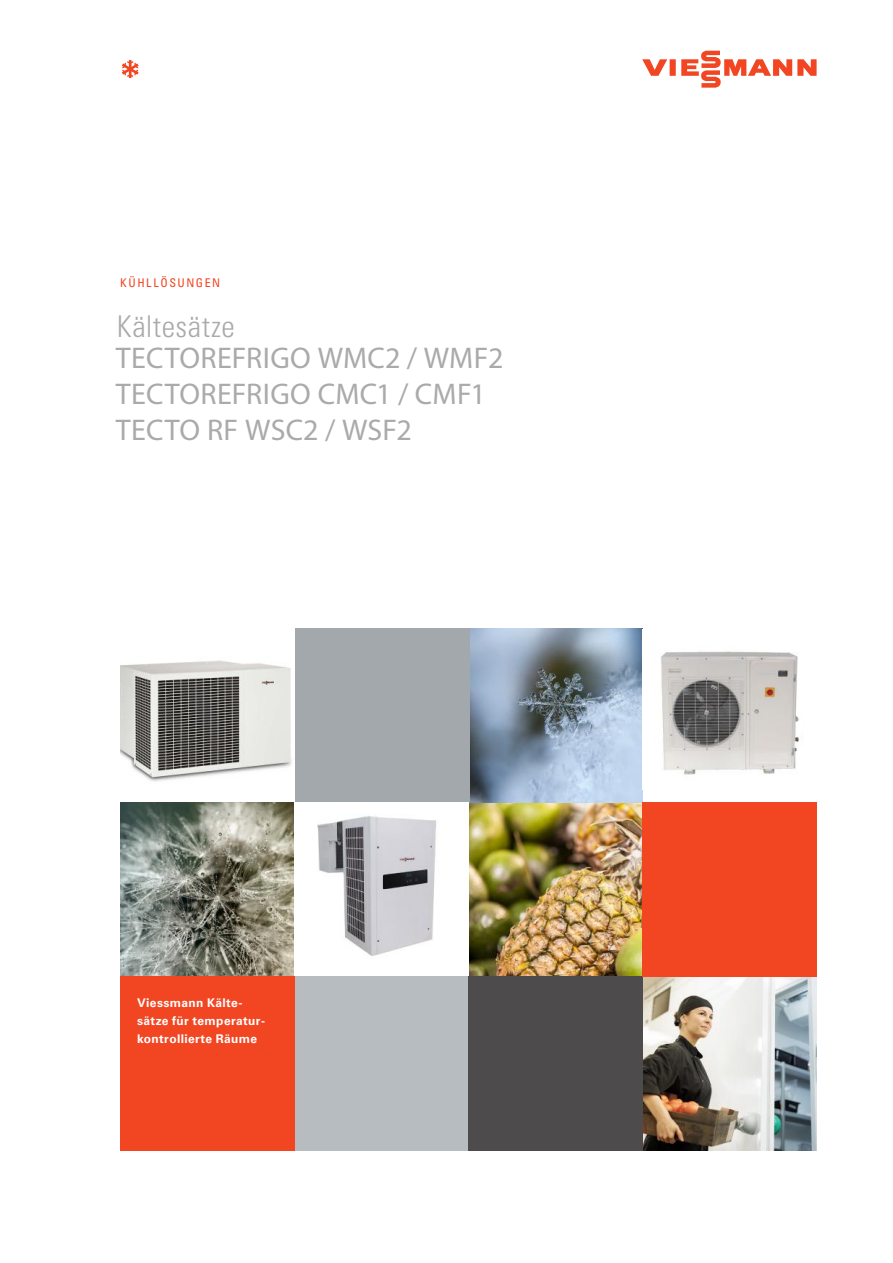
<style>
.page{position:relative;width:893px;height:1263px;background:#fff}
.page>*{position:absolute;margin:0;border:0;box-sizing:border-box;transform-origin:0 0}
.t1{font:30px/36px "Myriad Pro";letter-spacing:.01em;color:#aaaaac}
.t2{font:30px "Univers LTCYR 47 Light Cond";letter-spacing:.02em;color:#aaaaac}
.t3{font:700 12px/18px "Univers LTCYR 65";letter-spacing:.03em;color:#fff}
.t4{font:condensed 12px "Univers LTCYR 57";letter-spacing:.13em;color:#f24522}
</style>
<div class="page">
<img style="left:120px;top:802px;width:316px;height:174px">
<img style="left:468px;top:628px;width:174px;height:348px">
<img style="left:121px;top:660px;width:171px;height:122px">
<img style="left:642px;top:976px;width:174px;height:175px">
<img style="left:660px;top:651px;width:139px;height:124px">
<div style="left:294px;top:976px;width:175px;height:175px;background:#b7bcc0"></div>
<div style="left:468px;top:976px;width:174px;height:175px;background:#4e4b4c"></div>
<div style="left:642px;top:802px;width:174px;height:174px;background:#f24522"></div>
<div style="left:295px;top:629px;width:174px;height:173px;background:#a2a8ab"></div>
<div style="left:120px;top:976px;width:174px;height:175px;background:#f24522"></div>
<div style="left:670px;top:59px;width:6px;height:17px;background:#f24522"></div>
<svg style="left:642px;top:59px;width:25px;height:17px"></svg>
<svg style="left:681px;top:51px;width:136px;height:37px"></svg>
<svg style="left:122px;top:60px;width:17px;height:18px"></svg>
<p class="t4" style="left:120px;top:275px;width:102px">KÜHLLÖSUNGEN</p>
<p class="t2" style="left:117px;top:306px;width:120px">Kältesätze</p>
<p class="t1" style="left:116px;top:340px;width:389px">TECTOREFRIGO WMC2 / WMF2<br>TECTOREFRIGO CMC1 / CMF1<br>TECTO RF WSC2 / WSF2</p>
<p class="t3" style="left:137px;top:993px;width:129px">Viessmann Kälte&shy;sätze für temperatur&shy;kontrollierte Räume</p>
</div>
